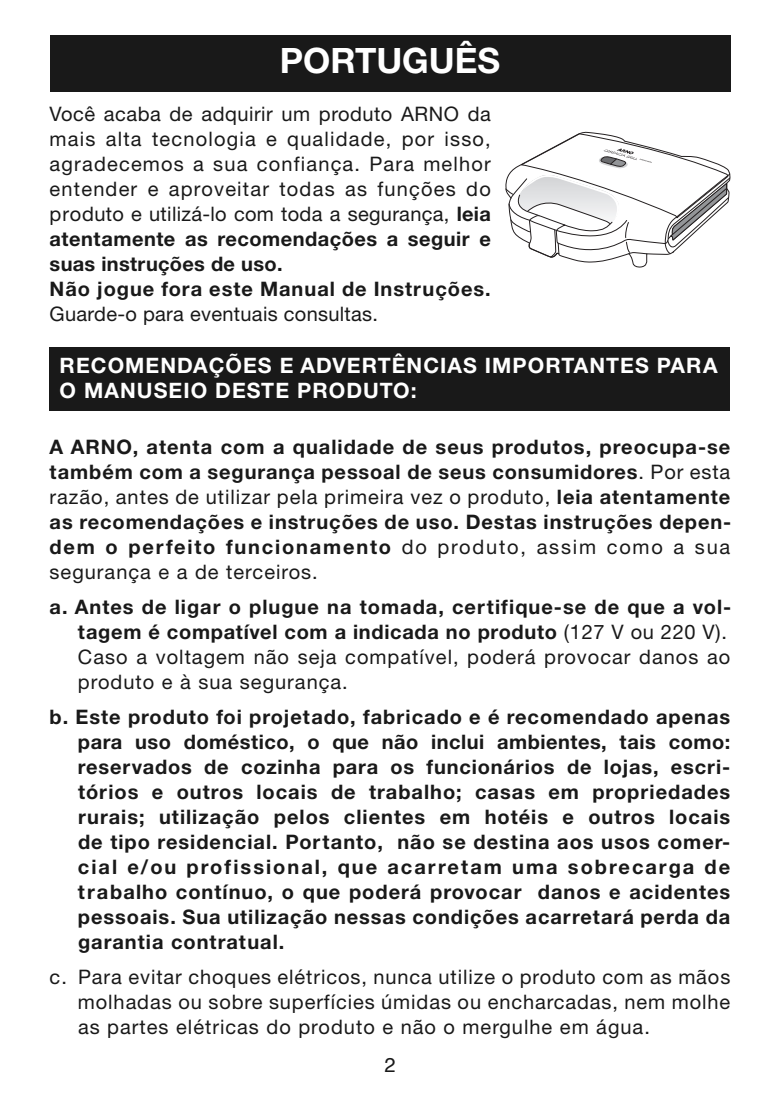
<style>
.page{position:relative;width:780px;height:1106px;background:#fff}
.page>*{position:absolute;margin:0;border:0;box-sizing:border-box;transform-origin:0 0}
.t1{font:700 35px "Helvetica Neue CE";color:#fff}
.t2{font:700 21.25px/25px "Helvetica Neue CE";letter-spacing:.05em;color:#fff}
.t3{font:700 20px/25px "Helvetica Neue CE";letter-spacing:.045em;color:#191919}
.t4{font:20px/25px "Helvetica Neue";letter-spacing:.05em;color:#191919;text-align:justify}
.t5{font:700 20px/25px "Helvetica Neue CE";letter-spacing:.025em;color:#191919}
.t6{font:20px "Helvetica Neue";letter-spacing:.015em;color:#191919}
.t7{font:20px "Helvetica";color:#191919}
.s1{font-family:"Helvetica Neue CE";font-weight:700}
.s2{font-family:"Helvetica Neue";font-weight:400}
</style>
<div class="page">
<div style="left:50px;top:35px;width:680px;height:57px;background:#191919"></div>
<svg style="left:505px;top:132px;width:225px;height:135px"></svg>
<div style="left:50px;top:347px;width:680px;height:64px;background:#191919"></div>
<h1 class="t1" style="left:280px;top:48px;width:222px">PORTUGUÊS</h1>
<p class="t4" style="left:50px;top:103px;width:442px">Você acaba de adquirir um produto ARNO da mais alta tecnologia e qualidade, por isso, agradecemos a sua confiança. Para melhor entender e aproveitar todas as funções do produto e utilizá-lo com toda a segurança, <span class="s1">leia</span></p>
<p class="t5" style="left:50px;top:228px;width:442px">atentamente as recomendações a seguir e suas instruções de uso.<br>Não jogue fora este Manual de Instruções.</p>
<p class="t6" style="left:50px;top:306px;width:330px">Guarde-o para eventuais consultas.</p>
<p class="t2" style="left:60px;top:354px;width:659px">RECOMENDAÇÕES E ADVERTÊNCIAS IMPORTANTES PARA<br>O MANUSEIO DESTE PRODUTO:</p>
<p class="t3" style="left:50px;top:436px;width:682px">A ARNO, atenta com a qualidade de seus produtos, preocupa-se também com a segurança pessoal de seus consumidores<span class="s2">. Por esta</span></p>
<p class="t4" style="left:50px;top:486px;width:682px">razão, antes de utilizar pela primeira vez o produto, <span class="s1">leia atentamente</span></p>
<p class="t3" style="left:50px;top:511px;width:683px">as recomendações e instruções de uso. Destas instruções depen&shy;dem o perfeito funcionamento <span class="s2">do produto, assim como a sua</span></p>
<p class="t4" style="left:50px;top:561px;width:270px">segurança e a de terceiros.</p>
<p class="t3" style="left:50px;top:596px;width:683px;text-align:right">a. Antes de ligar o plugue na tomada, certifique-se de que a vol&shy;tagem é compatível com a indicada no produto <span class="s2">(127 V ou 220 V).</span></p>
<p class="t4" style="left:78px;top:646px;width:653px">Caso a voltagem não seja compatível, poderá provocar danos ao produto e à sua segurança.</p>
<p class="t3" style="left:78px;top:706px;width:654px;text-align:justify;text-indent:-28px">b. Este produto foi projetado, fabricado e é recomendado apenas para uso doméstico, o que não inclui ambientes, tais como: reservados de cozinha para os funcionários de lojas, escri&shy;tórios e outros locais de trabalho; casas em propriedades rurais; utilização pelos clientes em hotéis e outros locais de tipo residencial. Portanto, não se destina aos usos comer&shy;cial e/ou profissional, que acarretam uma sobrecarga de trabalho contínuo, o que poderá provocar danos e acidentes pessoais. Sua utilização nessas condições acarretará perda da garantia contratual.</p>
<p class="t4" style="left:78px;top:966px;width:653px;text-indent:-28px">c. Para evitar choques elétricos, nunca utilize o produto com as mãos molhadas ou sobre superfícies úmidas ou encharcadas, nem molhe as partes elétricas do produto e não o mergulhe em água.</p>
<p class="t7" style="left:384px;top:1056px;width:13px">2</p>
</div>
